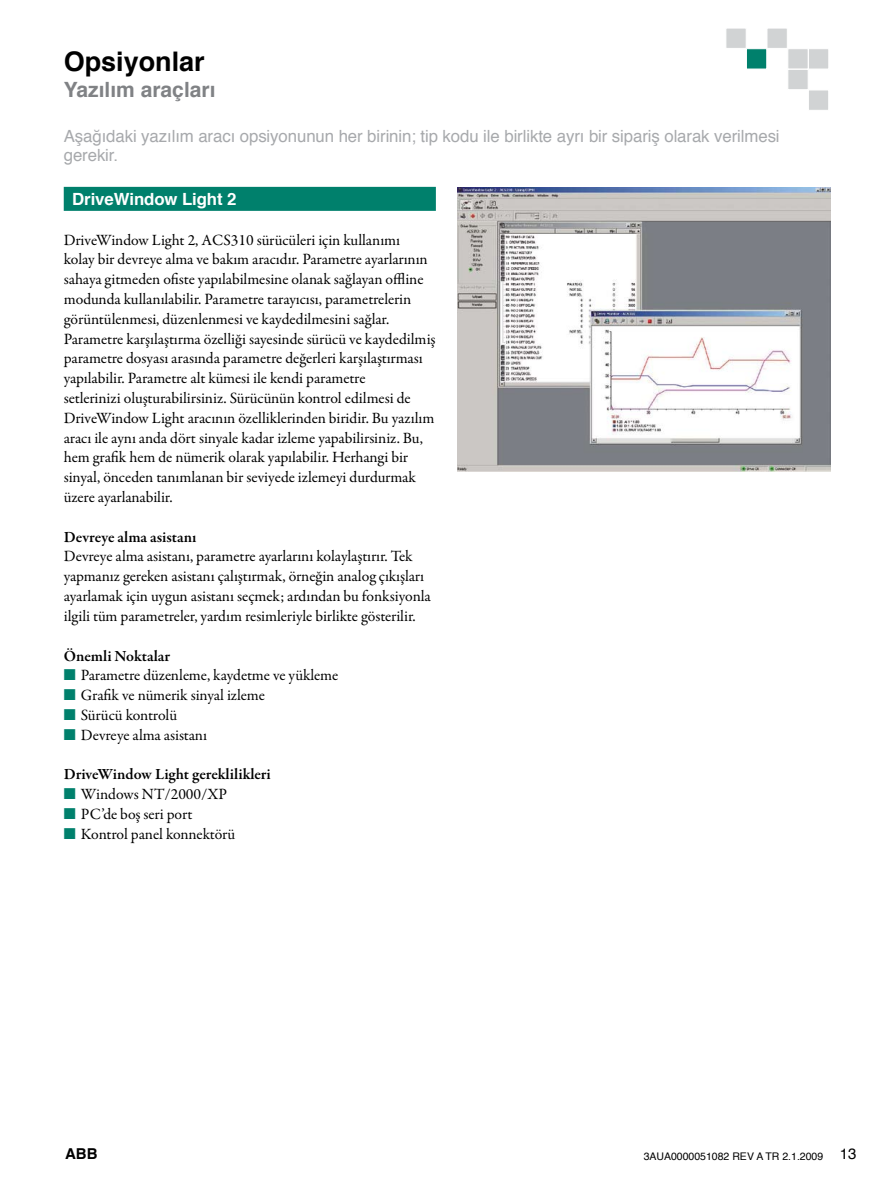
<style>
.page{position:relative;width:893px;height:1187px;background:#fff}
.page>*{position:absolute;margin:0;border:0;box-sizing:border-box;transform-origin:0 0}
.t1{font:700 27px "Helvetica";color:#000}
.t2{font:700 21px "Helvetica";color:#808285}
.t3{font:16.8px/19.8px "Helvetica";letter-spacing:-.005em;color:#a7a9ac}
.t4{font:700 16.8px "Helvetica";letter-spacing:-.005em;color:#fff}
.t5{font:15.75px/19.8px "Garamond Premr Pro";letter-spacing:-.005em;color:#000}
.t6{font:600 15.75px "Garamond Premr Pro";color:#000}
.t7{font:700 15px "Helvetica";color:#000}
.t8{font:10.5px "Helvetica";color:#000}
.s1{color:#00806c}
.s2{font-size:15px}
</style>
<div class="page">
<div style="left:725px;top:28px;width:22px;height:21px;background:#d1d3d4;border:1px solid #fff"></div>
<div style="left:746px;top:48px;width:21px;height:21px;background:#00806c;border:1px solid #fff"></div>
<div style="left:767px;top:28px;width:21px;height:21px;background:#d1d3d4;border:1px solid #fff"></div>
<div style="left:787px;top:48px;width:21px;height:21px;background:#d1d3d4;border:1px solid #fff"></div>
<div style="left:808px;top:48px;width:21px;height:21px;background:#d1d3d4;border:1px solid #fff"></div>
<div style="left:787px;top:69px;width:21px;height:21px;background:#d1d3d4;border:1px solid #fff"></div>
<div style="left:808px;top:90px;width:21px;height:21px;background:#d1d3d4;border:1px solid #fff"></div>
<img style="left:457px;top:187px;width:373px;height:284px">
<div style="left:64px;top:187px;width:372px;height:24px;background:#00806c"></div>
<h1 class="t1" style="left:64px;top:40px;width:143px">Opsiyonlar</h1>
<h2 class="t2" style="left:64px;top:72px;width:153px">Yazılım araçları</h2>
<p class="t3" style="left:64px;top:126px;width:717px">Aşağıdaki yazılım aracı opsiyonunun her birinin; tip kodu ile birlikte ayrı bir sipariş olarak verilmesi gerekir.</p>
<p class="t4" style="left:72px;top:185px;width:166px">DriveWindow Light 2</p>
<p class="t5" style="left:64px;top:230px;width:373px">DriveWindow Light 2, ACS310 sürücüleri için kullanımı<br>kolay bir devreye alma ve bakım aracıdır. Parametre ayarlarının sahaya gitmeden ofiste yapılabilmesine olanak sağlayan offline modunda kullanılabilir. Parametre tarayıcısı, parametrelerin görüntülenmesi, düzenlenmesi ve kaydedilmesini sağlar.<br>Parametre karşılaştırma özelliği sayesinde sürücü ve kaydedilmiş parametre dosyası arasında parametre değerleri karşılaştırması yapılabilir. Parametre alt kümesi ile kendi parametre<br>setlerinizi oluşturabilirsiniz. Sürücünün kontrol edilmesi de DriveWindow Light aracının özelliklerinden biridir. Bu yazılım aracı ile aynı anda dört sinyale kadar izleme yapabilirsiniz. Bu, hem grafik hem de nümerik olarak yapılabilir. Herhangi bir sinyal, önceden tanımlanan bir seviyede izlemeyi durdurmak üzere ayarlanabilir.</p>
<p class="t6" style="left:64px;top:527px;width:134px">Devreye alma asistanı</p>
<p class="t5" style="left:64px;top:547px;width:369px">Devreye alma asistanı, parametre ayarlarını kolaylaştırır. Tek yapmanız gereken asistanı çalıştırmak, örneğin analog çıkışları ayarlamak için uygun asistanı seçmek; ardından bu fonksiyonla ilgili tüm parametreler, yardım resimleriyle birlikte gösterilir.</p>
<p class="t6" style="left:64px;top:646px;width:108px">Önemli Noktalar</p>
<p class="t5" style="left:64px;top:665px;width:276px"><span class="s1">■</span> Parametre düzenleme, kaydetme ve yükleme</p>
<p class="t5" style="left:64px;top:685px;width:203px"><span class="s1">■</span> Grafik ve nümerik sinyal izleme</p>
<p class="t5" style="left:64px;top:705px;width:115px"><span class="s1">■</span> Sürücü kontrolü</p>
<p class="t5" style="left:64px;top:725px;width:145px"><span class="s1">■</span> Devreye alma asistanı</p>
<p class="t6" style="left:64px;top:764px;width:209px">DriveWindow Light gereklilikleri</p>
<p class="t5" style="left:64px;top:784px;width:165px"><span class="s1">■</span> Windows NT/2000/XP</p>
<p class="t5" style="left:64px;top:804px;width:130px"><span class="s1">■</span> PC’de boş seri port</p>
<p class="t5" style="left:64px;top:824px;width:173px"><span class="s1">■</span> Kontrol panel konnektörü</p>
<p class="t7" style="left:65px;top:1141px;width:34px">ABB</p>
<p class="t8" style="left:644px;top:1147px;width:214px">3AUA0000051082 REV A TR 2.1.2009 <span class="s2">13</span></p>
</div>
